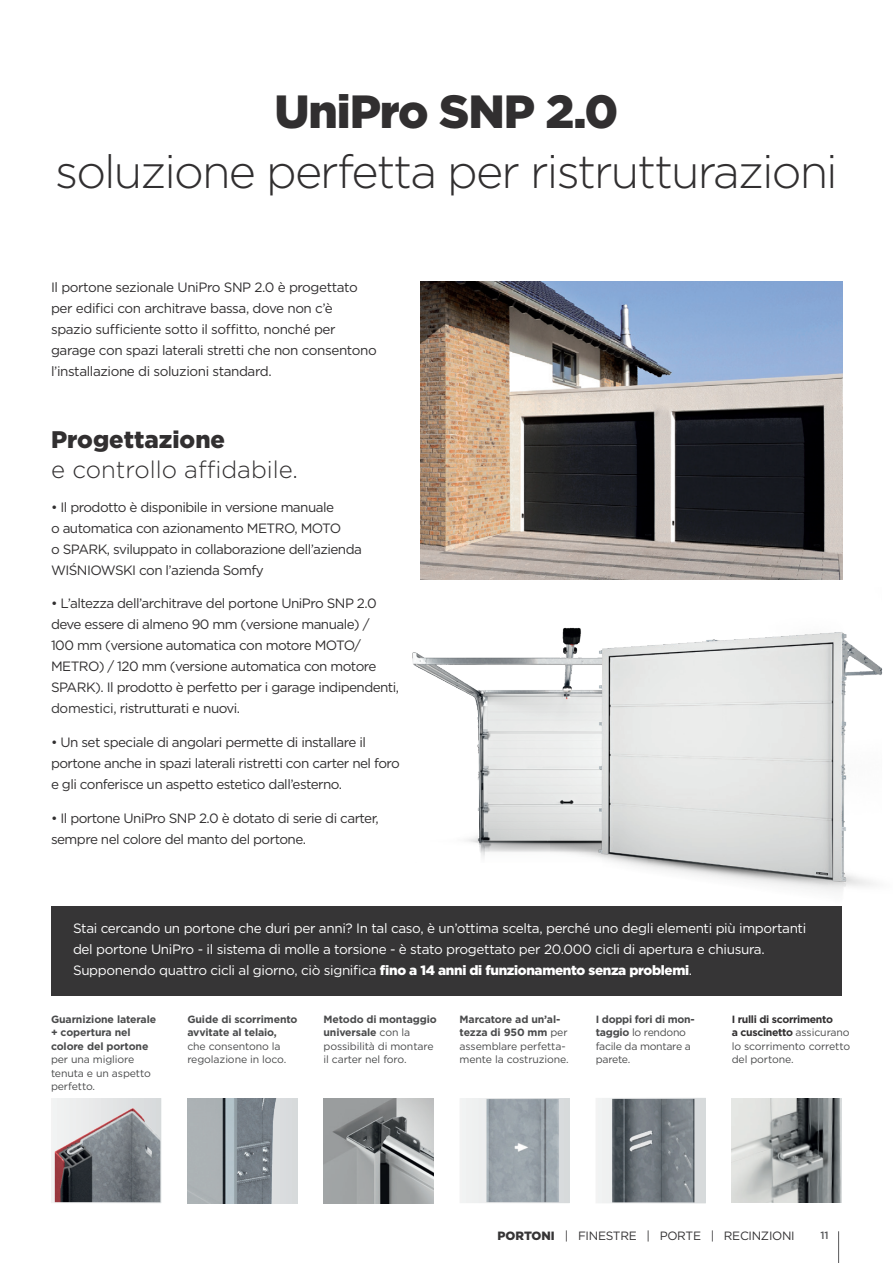
<style>
.page{position:relative;width:893px;height:1263px;background:#fff}
.page>*{position:absolute;margin:0;border:0;box-sizing:border-box;transform-origin:0 0}
.t1{font:300 46.5px "Gotham";letter-spacing:-.04em;color:#312f30}
.t2{font:900 46.5px "Gotham";letter-spacing:-.025em;color:#312f30}
.t3{font:300 24px/30px "Gotham";color:#312f30}
._8_Source_Sans_Pro{font:13.5px/21px "Gotham";letter-spacing:-.04em;color:#312f30}
._8_Source_Sans_Pro-2{font:13.5px/21px "Gotham";letter-spacing:-.025em;color:#fff}
.t4{font:12px "Gotham";letter-spacing:-.025em;color:#333233}
.t5{font:10.5px/13.5px "Gotham";letter-spacing:-.01em;color:#4a4b4c}
.t6{font:700 10.5px/13.5px "Gotham";letter-spacing:-.01em;color:#4a4b4c}
.t7{font:500 10.5px "Gotham";color:#57585a}
.s1{font-weight:900}
.s2{color:#363536}
.s3{font-weight:400}
.s4{font-weight:700}
.s5{font-weight:700;color:#312f30}
.s6{font-weight:900;color:#363536}
</style>
<div class="page">
<hr style="left:838px;top:1231px;width:1px;height:32px;background:#57585a">
<img style="left:412px;top:652px;width:139px;height:205px">
<img style="left:187px;top:1098px;width:110px;height:105px">
<img style="left:323px;top:1098px;width:110px;height:105px">
<img style="left:732px;top:1098px;width:110px;height:105px">
<img style="left:53px;top:1100px;width:106px;height:101px">
<div style="left:51px;top:1098px;width:110px;height:105px;border:1px solid #fff"></div>
<img style="left:462px;top:1100px;width:105px;height:101px">
<div style="left:460px;top:1098px;width:109px;height:105px;border:1px solid #fff"></div>
<img style="left:598px;top:1100px;width:106px;height:101px">
<div style="left:596px;top:1098px;width:110px;height:105px;border:1px solid #fff"></div>
<img style="left:421px;top:281px;width:421px;height:298px">
<div style="left:51px;top:907px;width:791px;height:89px;background:#363536"></div>
<img style="left:551px;top:627px;width:332px;height:280px">
<p class="t2" style="left:275px;top:79px;width:345px">UniPro SNP 2.0</p>
<p class="t1" style="left:55px;top:142px;width:784px">soluzione perfetta per ristrutturazioni</p>
<p class="_8_Source_Sans_Pro" style="left:51px;top:276px;width:327px">Il portone sezionale UniPro SNP 2.0 è progettato per edifici con architrave bassa, dove non c’è spazio sufficiente sotto il soffitto, nonché per garage con spazi laterali stretti che non consentono l’installazione di soluzioni standard.</p>
<p class="t3" style="left:51px;top:424px;width:248px"><span class="s1">Progettazione<br></span>e controllo affidabile.</p>
<p class="_8_Source_Sans_Pro" style="left:51px;top:496px;width:312px">• Il prodotto è disponibile in versione manuale<br>o automatica con azionamento METRO, MOTO<br>o SPARK, sviluppato in collaborazione dell’azienda WIŚNIOWSKI con l’azienda Somfy</p>
<p class="_8_Source_Sans_Pro" style="left:51px;top:593px;width:350px">• L’altezza dell’architrave del portone UniPro SNP 2.0 deve essere di almeno 90 mm (versione manuale) /<br>100 mm (versione automatica con motore MOTO/ METRO) / 120 mm (versione automatica con motore SPARK). Il prodotto è perfetto per i garage indipendenti, <span class="s2">domestici,</span> ristrutturati e nuovi.</p>
<p class="_8_Source_Sans_Pro" style="left:51px;top:731px;width:350px">• Un set speciale di angolari permette di installare il portone anche in spazi laterali ristretti con carter nel foro e gli conferisce un aspetto estetico dall’esterno.</p>
<p class="_8_Source_Sans_Pro" style="left:51px;top:807px;width:329px">• Il portone UniPro SNP 2.0 è dotato di serie di carter, sempre nel colore del manto del portone.</p>
<p class="_8_Source_Sans_Pro-2" style="left:73px;top:917px;width:735px">Stai cercando un portone che duri per anni? In tal caso, è un’ottima scelta, perché uno degli elementi più importanti del portone UniPro - il sistema di molle a torsione - è stato progettato per 20.000 cicli di apertura e chiusura.<br>Supponendo quattro cicli al giorno, ciò significa <span class="s1">fino a 14 anni di funzionamento senza problemi</span>.</p>
<p class="t6" style="left:51px;top:1012px;width:107px">Guarnizione laterale + copertura nel colore del portone <span class="s3">per una migliore tenuta e un aspetto perfetto.</span></p>
<p class="t6" style="left:187px;top:1012px;width:112px">Guide di scorrimento avvitate al telaio, <span class="s3">che consentono la regolazione in loco.</span></p>
<p class="t5" style="left:323px;top:1012px;width:115px"><span class="s4">Metodo di montaggio universale</span> con la possibilità di montare il carter nel foro.</p>
<p class="t5" style="left:460px;top:1012px;width:111px"><span class="s4">Marcatore ad un’al&shy;tezza di 950 mm</span> per assemblare perfetta&shy;mente la costruzione.</p>
<p class="t5" style="left:596px;top:1012px;width:101px"><span class="s4">I doppi fori di mon&shy;taggio</span> lo rendono facile da montare a parete.</p>
<p class="t5" style="left:732px;top:1012px;width:120px"><span class="s5">I rulli di scorrimento<br>a cuscinetto</span> assicurano lo scorrimento corretto del portone.</p>
<p class="t4" style="left:497px;top:1228px;width:299px"><span class="s6">PORTONI</span> | FINESTRE | PORTE | RECINZIONI</p>
<p class="t7" style="left:820px;top:1229px;width:10px">11</p>
</div>
